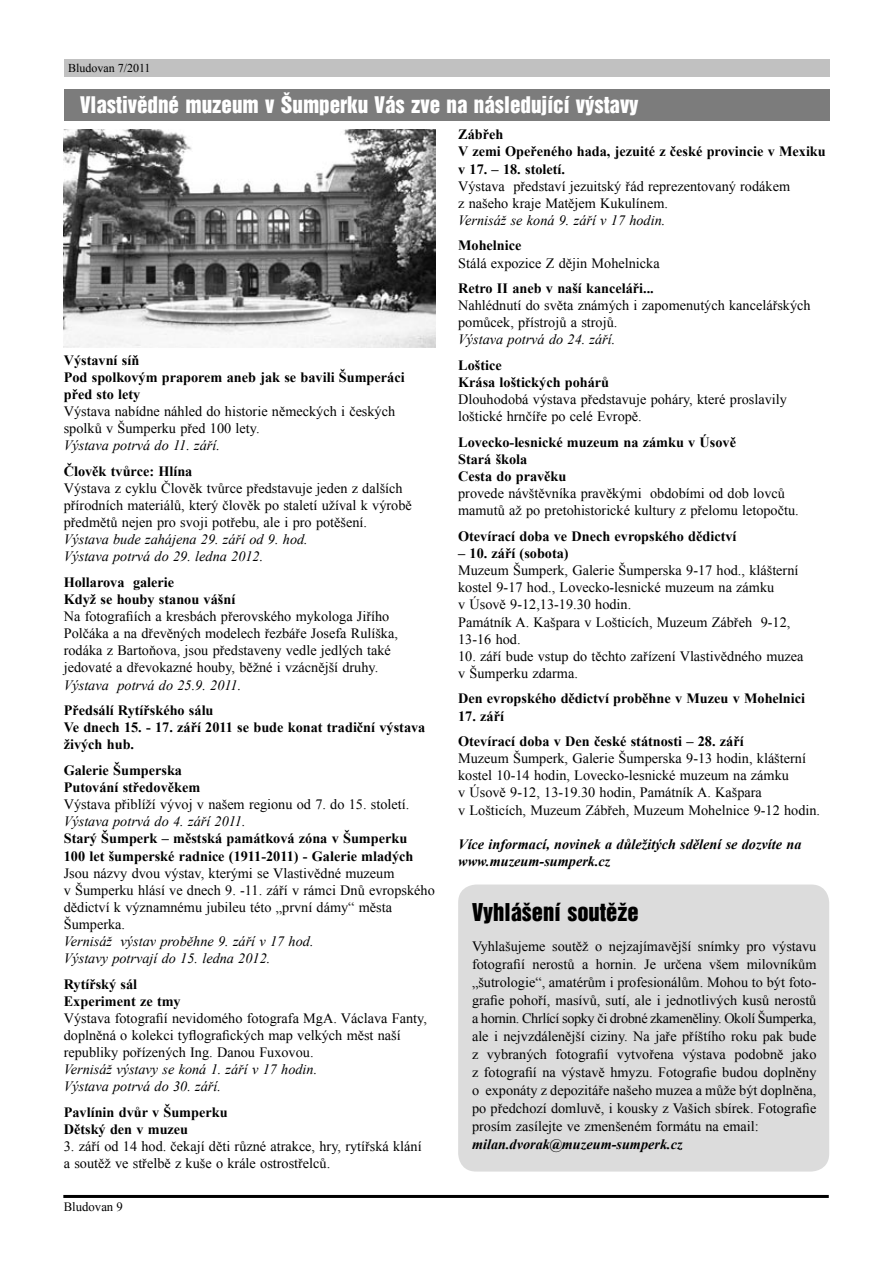
<style>
.page{position:relative;width:893px;height:1263px;background:#fff}
.page>*{position:absolute;margin:0;border:0;box-sizing:border-box;transform-origin:0 0}
.t1{font:22.5px "Switzerland Inserat CE";color:#000}
.t2{font:21px "Switzerland Inserat CE";color:#fff}
.t3{font:14.25px/17.1px "Times New Roman";color:#000}
.t4{font:700 14.25px/17.1px "Times New Roman";color:#000}
.t5{font:italic 14.25px/17.1px "Times New Roman";color:#000}
.t6{font:italic 700 14.25px/17.1px "Times New Roman";color:#000}
.t7{font:12.75px "Times New Roman";color:#000}
.t8{font:12px "Times New Roman";color:#000}
</style>
<div class="page">
<hr style="left:63px;top:1195px;width:766px;height:3px;background:#000">
<div style="left:64px;top:60px;width:765px;height:17px;background:#c1c1c1"></div>
<div style="left:64px;top:89px;width:765px;height:32px;background:#7c7c7c"></div>
<img style="left:64px;top:130px;width:371px;height:217px">
<div style="left:458px;top:884px;width:371px;height:287px;background:#dcdcdc"></div>
<p class="t8" style="left:68px;top:60px;width:84px">Bludovan 7/2011</p>
<h2 class="t2" style="left:80px;top:91px;width:560px">Vlastivědné muzeum v Šumperku Vás zve na následující výstavy</h2>
<p class="t4" style="left:64px;top:351px;width:342px">Výstavní síň<br>Pod spolkovým praporem aneb jak se bavili Šumperáci před sto lety</p>
<p class="t3" style="left:64px;top:402px;width:333px">Výstava nabídne náhled do historie německých i českých spolků v Šumperku před 100 lety.</p>
<p class="t5" style="left:64px;top:437px;width:158px">Výstava potrvá do 11. září.</p>
<p class="t4" style="left:64px;top:462px;width:130px">Člověk tvůrce: Hlína</p>
<p class="t3" style="left:64px;top:479px;width:349px">Výstava z cyklu Člověk tvůrce představuje jeden z dalších přírodních materiálů, který člověk po staletí užíval k výrobě předmětů nejen pro svoji potřebu, ale i pro potěšení.</p>
<p class="t5" style="left:64px;top:531px;width:246px">Výstava bude zahájena 29. září od 9. hod.<br>Výstava potrvá do 29. ledna 2012.</p>
<p class="t4" style="left:64px;top:573px;width:173px">Hollarova galerie<br>Když se houby stanou vášní</p>
<p class="t3" style="left:64px;top:608px;width:336px">Na fotografiích a kresbách přerovského mykologa Jiřího Polčáka a na dřevěných modelech řezbáře Josefa Rulíška, rodáka z Bartoňova, jsou představeny vedle jedlých také jedovaté a dřevokazné houby, běžné i vzácnější druhy.</p>
<p class="t5" style="left:64px;top:676px;width:179px">Výstava potrvá do 25.9. 2011.</p>
<p class="t4" style="left:64px;top:701px;width:363px">Předsálí Rytířského sálu<br>Ve dnech 15. - 17. září 2011 se bude konat tradiční výstava živých hub.</p>
<p class="t4" style="left:64px;top:761px;width:138px">Galerie Šumperska<br>Putování středověkem</p>
<p class="t3" style="left:64px;top:796px;width:347px">Výstava přiblíží vývoj v našem regionu od 7. do 15. století.</p>
<p class="t5" style="left:64px;top:813px;width:183px">Výstava potrvá do 4. září 2011.</p>
<p class="t4" style="left:64px;top:830px;width:351px">Starý Šumperk – městská památková zóna v Šumperku<br>100 let šumperské radnice (1911-2011) - Galerie mladých</p>
<p class="t3" style="left:64px;top:864px;width:372px">Jsou názvy dvou výstav, kterými se Vlastivědné muzeum<br>v Šumperku hlásí ve dnech 9. -11. září v rámci Dnů evropského dědictví k významnému jubileu této „první dámy“ města Šumperka.</p>
<p class="t5" style="left:64px;top:932px;width:251px">Vernisáž výstav proběhne 9. září v 17 hod.<br>Výstavy potrvají do 15. ledna 2012.</p>
<p class="t4" style="left:64px;top:975px;width:118px">Rytířský sál<br>Experiment ze tmy</p>
<p class="t3" style="left:64px;top:1009px;width:365px">Výstava fotografií nevidomého fotografa MgA. Václava Fanty, doplněná o kolekci tyflografických map velkých měst naší republiky pořízených Ing. Danou Fuxovou.</p>
<p class="t5" style="left:64px;top:1060px;width:255px">Vernisáž výstavy se koná 1. září v 17 hodin.<br>Výstava potrvá do 30. září.</p>
<p class="t4" style="left:64px;top:1103px;width:165px">Pavlínin dvůr v Šumperku<br>Dětský den v muzeu</p>
<p class="t3" style="left:64px;top:1137px;width:359px">3. září od 14 hod. čekají děti různé atrakce, hry, rytířská klání a soutěž ve střelbě z kuše o krále ostrostřelců.</p>
<p class="t7" style="left:64px;top:1198px;width:61px">Bludovan 9</p>
<p class="t4" style="left:458px;top:126px;width:369px">Zábřeh<br>V zemi Opeřeného hada, jezuité z české provincie v Mexiku v 17. – 18. století.</p>
<p class="t3" style="left:458px;top:177px;width:333px">Výstava představí jezuitský řád reprezentovaný rodákem z našeho kraje Matějem Kukulínem.</p>
<p class="t5" style="left:458px;top:211px;width:209px">Vernisáž se koná 9. září v 17 hodin.</p>
<p class="t4" style="left:458px;top:237px;width:65px">Mohelnice</p>
<p class="t3" style="left:458px;top:254px;width:203px">Stálá expozice Z dějin Mohelnicka</p>
<p class="t4" style="left:458px;top:279px;width:197px">Retro II aneb v naší kanceláři...</p>
<p class="t3" style="left:458px;top:297px;width:354px">Nahlédnutí do světa známých i zapomenutých kancelářských pomůcek, přístrojů a strojů.</p>
<p class="t5" style="left:458px;top:331px;width:159px">Výstava potrvá do 24. září.</p>
<p class="t4" style="left:458px;top:356px;width:153px">Loštice<br>Krása loštických pohárů</p>
<p class="t3" style="left:458px;top:391px;width:330px">Dlouhodobá výstava představuje poháry, které proslavily loštické hrnčíře po celé Evropě.</p>
<p class="t4" style="left:458px;top:433px;width:279px">Lovecko-lesnické muzeum na zámku v Úsově<br>Stará škola<br>Cesta do pravěku</p>
<p class="t3" style="left:458px;top:485px;width:342px">provede návštěvníka pravěkými obdobími od dob lovců mamutů až po pretohistorické kultury z přelomu letopočtu.</p>
<p class="t4" style="left:458px;top:527px;width:280px">Otevírací doba ve Dnech evropského dědictví</p>
<p class="t4" style="left:458px;top:544px;width:112px">– 10. září (sobota)</p>
<p class="t3" style="left:458px;top:562px;width:342px">Muzeum Šumperk, Galerie Šumperska 9-17 hod., klášterní kostel 9-17 hod., Lovecko-lesnické muzeum na zámku<br>v Úsově 9-12,13-19.30 hodin.<br>Památník A. Kašpara v Lošticích, Muzeum Zábřeh 9-12, 13-16 hod.</p>
<p class="t3" style="left:458px;top:647px;width:347px">10. září bude vstup do těchto zařízení Vlastivědného muzea v Šumperku zdarma.</p>
<p class="t4" style="left:458px;top:690px;width:348px">Den evropského dědictví proběhne v Muzeu v Mohelnici</p>
<p class="t4" style="left:458px;top:703px;width:287px;line-height:25.7px">17. září<br>Otevírací doba v Den české státnosti – 28. září</p>
<p class="t3" style="left:458px;top:750px;width:363px">Muzeum Šumperk, Galerie Šumperska 9-13 hodin, klášterní kostel 10-14 hodin, Lovecko-lesnické muzeum na zámku<br>v Úsově 9-12, 13-19.30 hodin, Památník A. Kašpara<br>v Lošticích, Muzeum Zábřeh, Muzeum Mohelnice 9-12 hodin.</p>
<p class="t6" style="left:458px;top:835px;width:345px">Více informací, novinek a důležitých sdělení se dozvíte na www.muzeum-sumperk.cz</p>
<h1 class="t1" style="left:472px;top:897px;width:168px">Vyhlášení soutěže</h1>
<p class="t3" style="left:472px;top:937px;width:346px;line-height:18px;text-align:justify">Vyhlašujeme soutěž o nejzajímavější snímky pro výstavu fotografií nerostů a hornin. Je určena všem milovníkům „šutrologie“, amatérům i profesionálům. Mohou to být foto&shy;grafie pohoří, masívů, sutí, ale i jednotlivých kusů nerostů a hornin. Chrlící sopky či drobné zkameněliny. Okolí Šumperka, ale i nejvzdálenější ciziny. Na jaře příštího roku pak bude z vybraných fotografií vytvořena výstava podobně jako z fotografií na výstavě hmyzu. Fotografie budou doplněny o exponáty z depozitáře našeho muzea a může být doplněna, po předchozí domluvě, i kousky z Vašich sbírek. Fotografie prosím zasílejte ve zmenšeném formátu na email:</p>
<p class="t6" style="left:472px;top:1135px;width:212px">milan.dvorak@muzeum-sumperk.cz</p>
</div>
